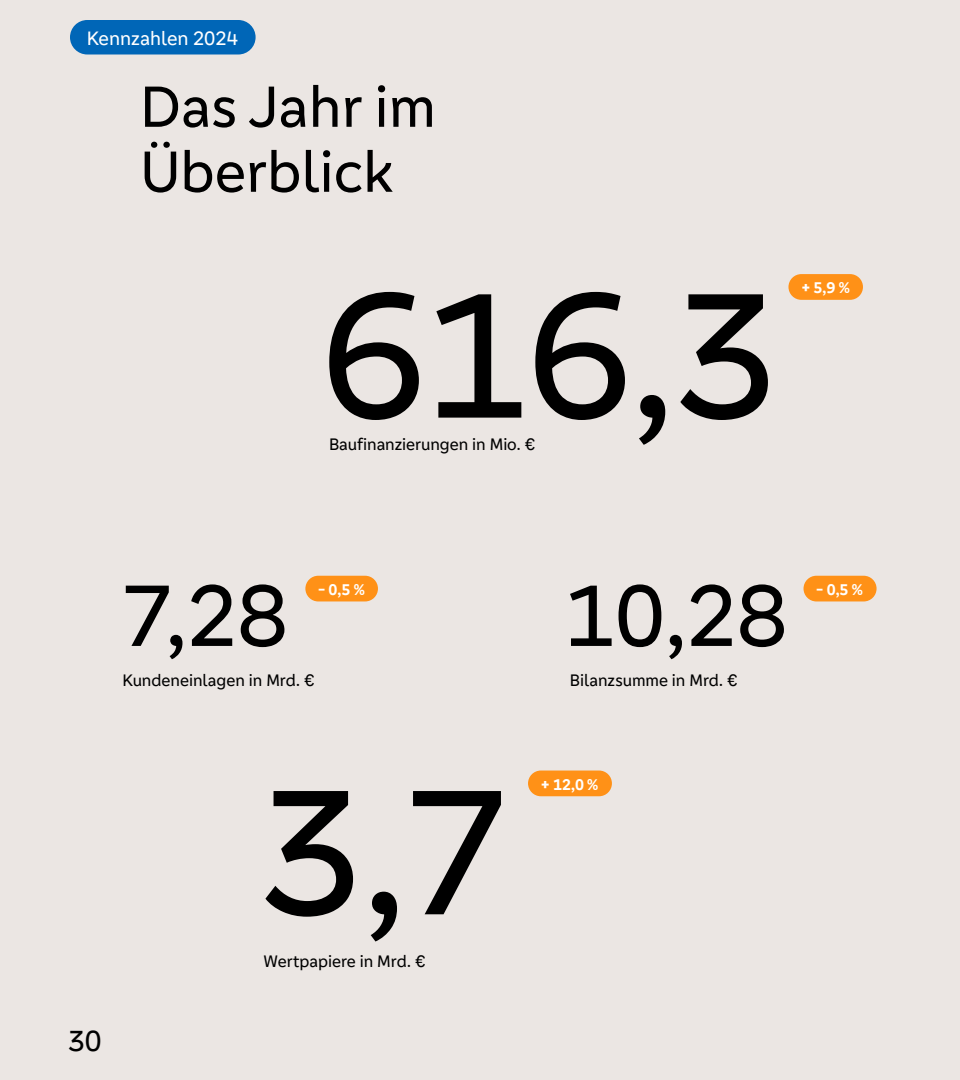
<style>
.page{position:relative;width:960px;height:1080px;background:#ebe6e3}
.page>*{position:absolute;margin:0;border:0;box-sizing:border-box;transform-origin:0 0}
.t1{font:184px "Genos GFG";color:#000}
.t2{font:90px "Genos GFG";color:#000}
.t3{font:60px/65px "Genos GFG";color:#000}
.t4{font:30px "Genos GFG";color:#000}
.t5{font:20px "Genos GFG";color:#fff}
.t6{font:17.2px "Genos GFG";letter-spacing:-.005em;color:#000}
.t7{font:700 16px "Genos GFG";color:#fff}
</style>
<div class="page">
<div style="left:70px;top:20px;width:186px;height:34px;background:#0066b7;border-radius:17px"></div>
<div style="left:804px;top:576px;width:73px;height:25px;background:#ff9117;border-radius:13px"></div>
<div style="left:305px;top:576px;width:73px;height:25px;background:#ff9117;border-radius:13px"></div>
<div style="left:528px;top:771px;width:84px;height:25px;background:#ff9117;border-radius:13px"></div>
<div style="left:788px;top:274px;width:75px;height:26px;background:#ff9117;border-radius:13px"></div>
<p class="t5" style="left:87px;top:26px;width:152px">Kennzahlen 2024</p>
<h3 class="t3" style="left:140px;top:74px;width:298px">Das Jahr im<br>Überblick</h3>
<h1 class="t1" style="left:322px;top:251px;width:457px">616,3</h1>
<p class="t6" style="left:329px;top:435px;width:208px">Baufinanzierungen in Mio. €</p>
<p class="t7" style="left:801px;top:278px;width:50px">+ 5,9 %</p>
<p class="t7" style="left:318px;top:580px;width:48px">- 0,5 %</p>
<h2 class="t2" style="left:122px;top:564px;width:167px">7,28</h2>
<p class="t6" style="left:122px;top:671px;width:194px">Kundeneinlagen in Mrd. €</p>
<h3 class="t4" style="left:68px;top:1024px;width:35px">30</h3>
<h1 class="t1" style="left:260px;top:747px;width:251px">3,7</h1>
<p class="t6" style="left:263px;top:951px;width:164px">Wertpapiere in Mrd. €</p>
<h2 class="t2" style="left:564px;top:564px;width:224px">10,28</h2>
<p class="t6" style="left:570px;top:671px;width:169px">Bilanzsumme in Mrd. €</p>
<p class="t7" style="left:816px;top:580px;width:48px">- 0,5 %</p>
<p class="t7" style="left:541px;top:775px;width:59px">+ 12,0 %</p>
</div>
